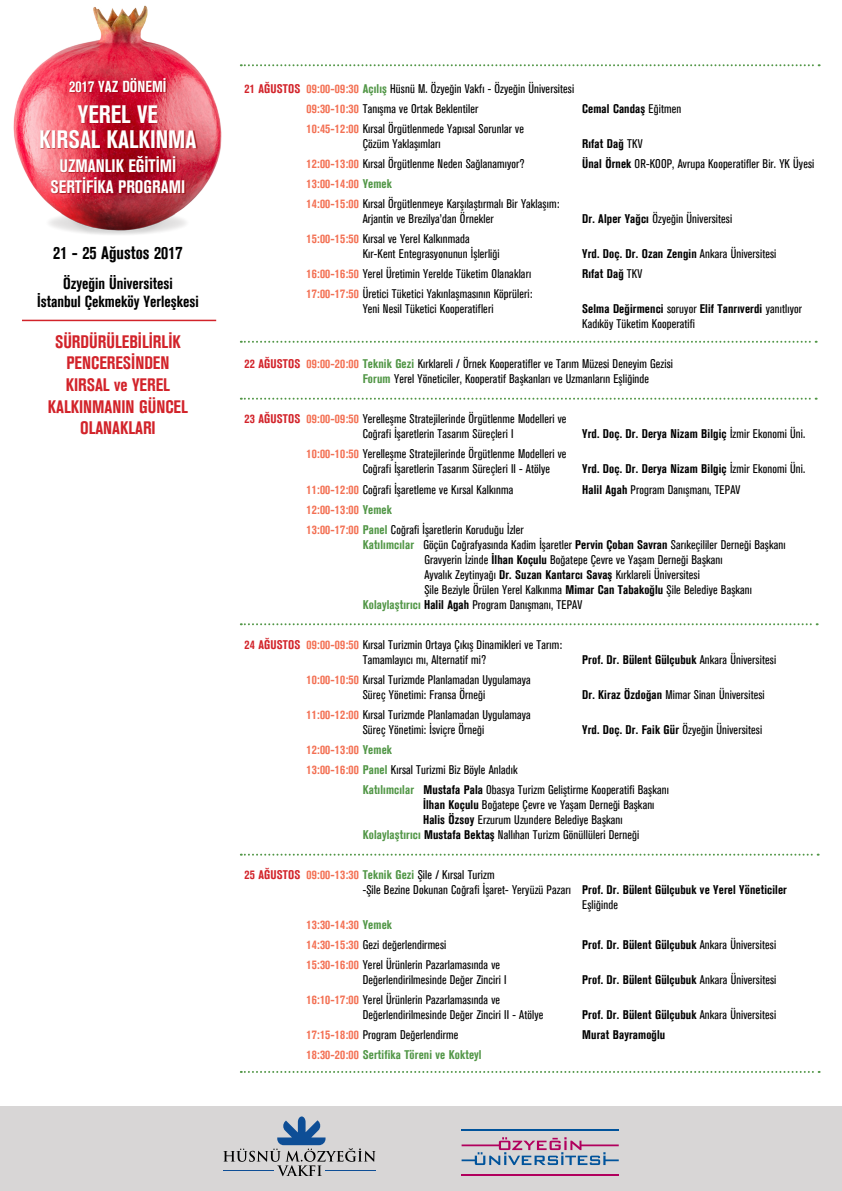
<style>
.page{position:relative;width:842px;height:1191px;background:#fff}
.page>*{position:absolute;margin:0;border:0;box-sizing:border-box;transform-origin:0 0}
.t1{font:700 25.1px/25.1px "Akzidenz Grotesk Condensed";color:#fff;text-align:center}
.t2{font:700 18px/21.6px "Akzidenz Grotesk Condensed";color:#d2232a;text-align:center}
.t3{font:700 18px/20.6px "Akzidenz Grotesk Condensed";color:#fff;text-align:center}
.t4{font:700 18px "Akzidenz Grotesk Condensed";color:#000}
.t5{font:700 16px/18px "Akzidenz Grotesk Condensed";color:#000;text-align:center}
.t6{font:700 15.8px "Akzidenz Grotesk Condensed";color:#fff}
.t7{font:12.5px/15px "Akzidenz Grotesk Condensed";letter-spacing:.01em;color:#000}
.t8{font:700 12.5px "Akzidenz Grotesk Condensed";letter-spacing:.01em;color:#000}
.t9{font:700 12.5px/20px "Akzidenz Grotesk Condensed";letter-spacing:.01em;color:#f37053}
.t10{font:700 12.5px "Akzidenz Grotesk Condensed";letter-spacing:.01em;color:#519646}
.s1{font-weight:700;color:#d2232a}
.s2{font-weight:700;color:#f37053}
.s3{font-weight:700;color:#519646}
.s4{font-weight:400}
.s5{font-weight:700}
.s6{color:#519646}
.s7{font-weight:400;color:#000}
.s8{color:#f37053}
</style>
<div class="page">
<img style="left:13px;top:5px;width:209px;height:230px">
<div style="left:0;top:1106px;width:842px;height:85px;background:#d8d6d6"></div>
<svg style="left:223px;top:1116px;width:153px;height:60px"></svg>
<hr style="left:462px;top:1174px;width:157px;height:2px;background:#b1005d">
<hr style="left:462px;top:1129px;width:157px;height:2px;background:#00539b">
<svg style="left:462px;top:1137px;width:157px;height:28px"></svg>
<div style="left:41px;top:79px;width:157px;height:116px;background:#8b0304;opacity:.75"></div>
<svg style="left:241px;top:341px;width:576px;height:2px"></svg>
<svg style="left:241px;top:398px;width:576px;height:2px"></svg>
<svg style="left:241px;top:623px;width:577px;height:2px"></svg>
<svg style="left:241px;top:853px;width:578px;height:2px"></svg>
<svg style="left:241px;top:1071px;width:579px;height:2px"></svg>
<svg style="left:241px;top:64px;width:579px;height:2px"></svg>
<hr style="left:22px;top:320px;width:194px;height:1px;background:#d2232a">
<p class="t6" style="left:69px;top:78px;width:99px">2017 YAZ DÖNEMİ</p>
<h1 class="t1" style="left:39px;top:102px;width:159px">YEREL VE<br>KIRSAL KALKINMA</h1>
<h2 class="t3" style="left:51px;top:156px;width:136px">UZMANLIK EĞİTİMİ<br>SERTİFİKA PROGRAMI</h2>
<h2 class="t4" style="left:53px;top:243px;width:131px">21 - 25 Ağustos 2017</h2>
<p class="t5" style="left:37px;top:275px;width:163px">Özyeğin Üniversitesi<br>İstanbul Çekmeköy Yerleşkesi</p>
<h2 class="t2" style="left:48px;top:331px;width:141px">SÜRDÜRÜLEBİLİRLİK<br>PENCERESİNDEN<br>KIRSAL ve YEREL<br>KALKINMANIN GÜNCEL<br>OLANAKLARI</h2>
<p class="t7" style="left:306px;top:79px;width:269px;line-height:20px;text-indent:-62px"><span class="s1">21 AĞUSTOS</span> <span class="s2">09:00-09:30</span> <span class="s3">Açılış</span> Hüsnü M. Özyeğin Vakfı - Özyeğin Üniversitesi<br><span class="s2">09:30-10:30</span> Tanışma ve Ortak Beklentiler</p>
<p class="t7" style="left:363px;top:122px;width:163px;text-indent:-56px"><span class="s2">10:45-12:00</span> Kırsal Örgütlenmede Yapısal Sorunlar ve<br>Çözüm Yaklaşımları</p>
<p class="t8" style="left:582px;top:102px;width:101px">Cemal Candaş <span class="s4">Eğitmen</span></p>
<p class="t8" style="left:582px;top:137px;width:62px">Rıfat Dağ <span class="s4">TKV</span></p>
<p class="t7" style="left:306px;top:157px;width:220px"><span class="s2">12:00-13:00</span> Kırsal Örgütlenme Neden Sağlanamıyor?</p>
<p class="t7" style="left:582px;top:157px;width:234px"><span class="s5">Ünal Örnek</span> OR-KOOP, Avrupa Kooperatifler Bir. YK Üyesi</p>
<p class="t7" style="left:306px;top:174px;width:254px;line-height:20px"><span class="s2">13:00-14:00</span> <span class="s3">Yemek<br></span><span class="s2">14:00-15:00</span> Kırsal Örgütlenmeye Karşılaştırmalı Bir Yaklaşım:</p>
<p class="t7" style="left:363px;top:212px;width:132px">Arjantin ve Brezilya’dan Örnekler</p>
<p class="t7" style="left:582px;top:212px;width:152px"><span class="s5">Dr. Alper Yağcı</span> Özyeğin Üniversitesi</p>
<p class="t7" style="left:363px;top:232px;width:138px;text-indent:-56px"><span class="s2">15:00-15:50</span> Kırsal ve Yerel Kalkınmada<br>Kır-Kent Entegrasyonunun İşlerliği</p>
<p class="t8" style="left:582px;top:247px;width:196px">Yrd. Doç. Dr. Ozan Zengin <span class="s4">Ankara Üniversitesi</span></p>
<p class="t7" style="left:306px;top:267px;width:226px"><span class="s2">16:00-16:50</span> Yerel Üretimin Yerelde Tüketim Olanakları</p>
<p class="t8" style="left:582px;top:267px;width:62px">Rıfat Dağ <span class="s4">TKV</span></p>
<p class="t7" style="left:363px;top:287px;width:171px;text-indent:-56px"><span class="s2">17:00-17:50</span> Üretici Tüketici Yakınlaşmasının Köprüleri:<br>Yeni Nesil Tüketici Kooperatifleri</p>
<p class="t7" style="left:582px;top:302px;width:221px"><span class="s5">Selma Değirmenci</span> soruyor <span class="s5">Elif Tanrıverdi</span> yanıtlıyor<br>Kadıköy Tüketim Kooperatifi</p>
<p class="t7" style="left:363px;top:357px;width:312px;text-indent:-118px"><span class="s1">22 AĞUSTOS</span> <span class="s2">09:00-20:00</span> <span class="s3">Teknik Gezi</span> Kırklareli / Örnek Kooperatifler ve Tarım Müzesi Deneyim Gezisi<br><span class="s3">Forum</span> Yerel Yöneticiler, Kooperatif Başkanları ve Uzmanların Eşliğinde</p>
<p class="t7" style="left:363px;top:412px;width:205px;text-indent:-118px"><span class="s1">23 AĞUSTOS</span> <span class="s2">09:00-09:50</span> Yerelleşme Stratejilerinde Örgütlenme Modelleri ve<br>Coğrafi İşaretlerin Tasarım Süreçleri I</p>
<p class="t8" style="left:582px;top:427px;width:225px">Yrd. Doç. Dr. Derya Nizam Bilgiç <span class="s4">İzmir Ekonomi Üni.</span></p>
<p class="t7" style="left:363px;top:447px;width:205px;text-indent:-56px"><span class="s2">10:00-10:50</span> Yerelleşme Stratejilerinde Örgütlenme Modelleri ve<br>Coğrafi İşaretlerin Tasarım Süreçleri II - Atölye</p>
<p class="t8" style="left:582px;top:462px;width:225px">Yrd. Doç. Dr. Derya Nizam Bilgiç <span class="s4">İzmir Ekonomi Üni.</span></p>
<p class="t7" style="left:306px;top:482px;width:208px"><span class="s2">11:00-12:00</span> Coğrafi İşaretleme ve Kırsal Kalkınma</p>
<p class="t7" style="left:582px;top:482px;width:160px"><span class="s5">Halil Agah</span> Program Danışmanı, TEPAV</p>
<p class="t7" style="left:306px;top:499px;width:219px;line-height:20px"><span class="s2">12:00-13:00</span> <span class="s3">Yemek<br></span><span class="s2">13:00-17:00</span> <span class="s3">Panel</span> Coğrafi İşaretlerin Koruduğu İzler</p>
<p class="t7" style="left:363px;top:537px;width:424px"><span class="s3">Katılımcılar</span> Göçün Coğrafyasında Kadim İşaretler <span class="s5">Pervin Çoban Savran</span> Sarıkeçililer Derneği Başkanı</p>
<p class="t7" style="left:424px;top:552px;width:300px">Gravyerin İzinde <span class="s5">İlhan Koçulu</span> Boğatepe Çevre ve Yaşam Derneği Başkanı</p>
<p class="t7" style="left:424px;top:567px;width:277px">Ayvalık Zeytinyağı <span class="s5">Dr. Suzan Kantarcı Savaş</span> Kırklareli Üniversitesi</p>
<p class="t7" style="left:424px;top:582px;width:329px">Şile Beziyle Örülen Yerel Kalkınma <span class="s5">Mimar Can Tabakoğlu</span> Şile Belediye Başkanı</p>
<p class="t7" style="left:363px;top:597px;width:221px"><span class="s3">Kolaylaştırıcı</span> <span class="s5">Halil Agah</span> Program Danışmanı, TEPAV</p>
<p class="t7" style="left:363px;top:637px;width:201px;text-indent:-118px"><span class="s1">24 AĞUSTOS</span> <span class="s2">09:00-09:50</span> Kırsal Turizmin Ortaya Çıkış Dinamikleri ve Tarım:<br>Tamamlayıcı mı, Alternatif mi?</p>
<p class="t8" style="left:582px;top:652px;width:195px">Prof. Dr. Bülent Gülçubuk <span class="s4">Ankara Üniversitesi</span></p>
<p class="t7" style="left:363px;top:672px;width:170px;text-indent:-56px"><span class="s2">10:00-10:50</span> Kırsal Turizmde Planlamadan Uygulamaya<br>Süreç Yönetimi: Fransa Örneği</p>
<p class="t7" style="left:363px;top:707px;width:170px;text-indent:-56px"><span class="s2">11:00-12:00</span> Kırsal Turizmde Planlamadan Uygulamaya<br>Süreç Yönetimi: İsviçre Örneği</p>
<p class="t7" style="left:582px;top:687px;width:184px"><span class="s5">Dr. Kiraz Özdoğan</span> Mimar Sinan Üniversitesi</p>
<p class="t7" style="left:582px;top:722px;width:182px"><span class="s5">Yrd. Doç. Dr. Faik Gür</span> Özyeğin Üniversitesi</p>
<p class="t9" style="left:306px;top:739px;width:87px">12:00-13:00 <span class="s6">Yemek</span></p>
<p class="t7" style="left:306px;top:762px;width:213px"><span class="s2">13:00-16:00</span> <span class="s3">Panel</span> Kırsal Turizmi Biz Böyle Anladık</p>
<p class="t7" style="left:363px;top:782px;width:308px"><span class="s3">Katılımcılar</span> <span class="s5">Mustafa Pala</span> Obasya Turizm Geliştirme Kooperatifi Başkanı</p>
<p class="t7" style="left:423px;top:797px;width:233px"><span class="s5">İlhan Koçulu</span> Boğatepe Çevre ve Yaşam Derneği Başkanı</p>
<p class="t7" style="left:423px;top:812px;width:201px"><span class="s5">Halis Özsoy</span> Erzurum Uzundere Belediye Başkanı</p>
<p class="t7" style="left:363px;top:827px;width:278px"><span class="s3">Kolaylaştırıcı</span> <span class="s5">Mustafa Bektaş</span> Nallıhan Turizm Gönüllüleri Derneği</p>
<p class="t7" style="left:245px;top:867px;width:252px"><span class="s1">25 AĞUSTOS</span> <span class="s2">09:00-13:30</span> <span class="s3">Teknik Gezi</span> Şile / Kırsal Turizm</p>
<p class="t7" style="left:363px;top:882px;width:426px">-Şile Bezine Dokunan Coğrafi İşaret- Yeryüzü Pazarı <span class="s5">Prof. Dr. Bülent Gülçubuk ve Yerel Yöneticiler</span></p>
<p class="t7" style="left:582px;top:897px;width:37px">Eşliğinde</p>
<p class="t9" style="left:306px;top:914px;width:141px">13:30-14:30 <span class="s6">Yemek<br></span>14:30-15:30 <span class="s7">Gezi değerlendirmesi</span></p>
<p class="t8" style="left:582px;top:937px;width:195px">Prof. Dr. Bülent Gülçubuk <span class="s4">Ankara Üniversitesi</span></p>
<p class="t7" style="left:363px;top:957px;width:145px;text-indent:-56px"><span class="s2">15:30-16:00</span> Yerel Ürünlerin Pazarlamasında ve<br>Değerlendirilmesinde Değer Zinciri I</p>
<p class="t7" style="left:363px;top:992px;width:182px;text-indent:-56px"><span class="s2">16:10-17:00</span> Yerel Ürünlerin Pazarlamasında ve<br>Değerlendirilmesinde Değer Zinciri II - Atölye</p>
<p class="t8" style="left:582px;top:972px;width:196px">Prof. Dr. Bülent Gülçubuk <span class="s4">Ankara Üniversitesi</span></p>
<p class="t8" style="left:582px;top:1007px;width:195px">Prof. Dr. Bülent Gülçubuk <span class="s4">Ankara Üniversitesi</span></p>
<p class="t7" style="left:306px;top:1027px;width:153px"><span class="s2">17:15-18:00</span> Program Değerlendirme</p>
<p class="t8" style="left:582px;top:1027px;width:85px">Murat Bayramoğlu</p>
<p class="t10" style="left:306px;top:1047px;width:177px"><span class="s8">18:30-20:00</span> Sertifika Töreni ve Kokteyl</p>
</div>
